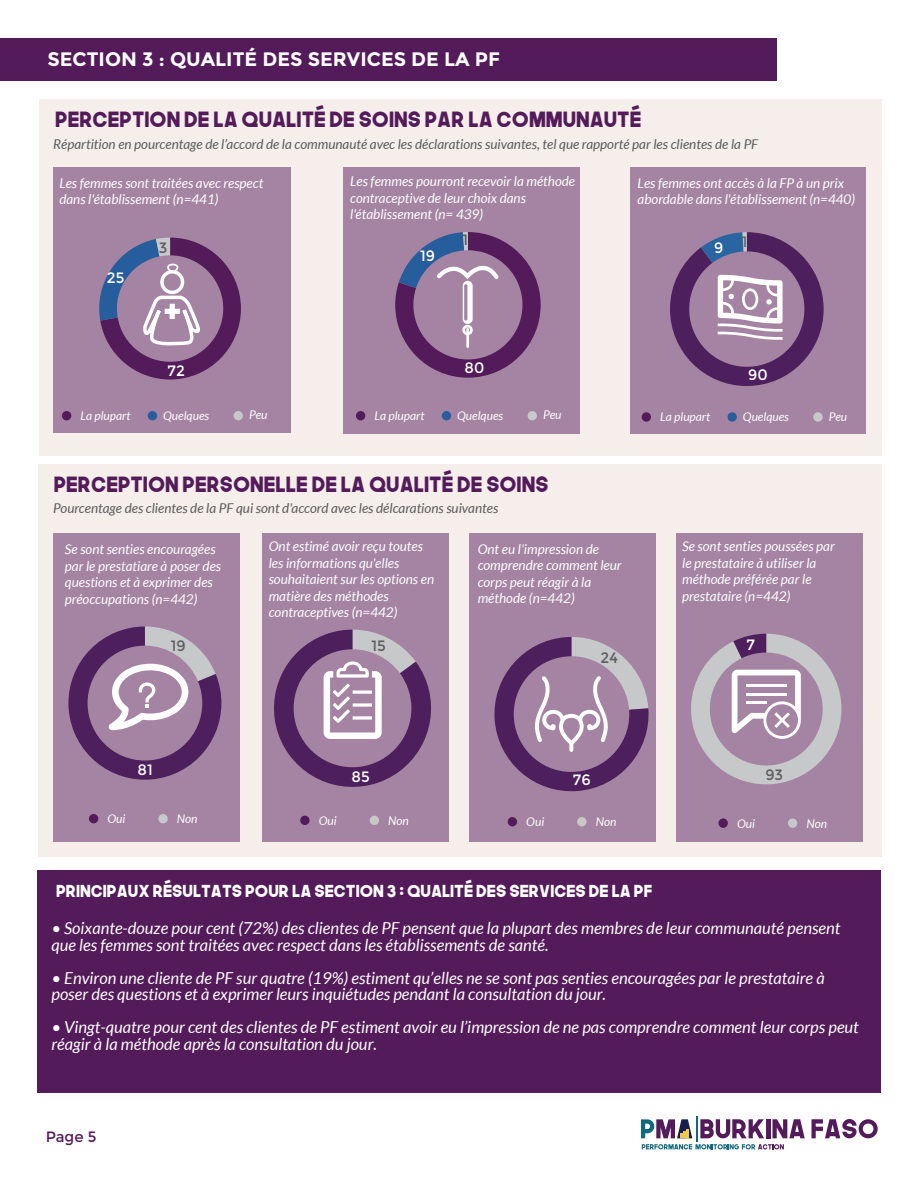
<style>
.page{position:relative;width:918px;height:1188px;background:#fff}
.page>*{position:absolute;margin:0;border:0;box-sizing:border-box;transform-origin:0 0}
.t1{font:21px "The Next Font";color:#541b5a}
.t2{font:700 19.5px "Montserrat";color:#fff}
.t3{font:italic 16.5px/16.5px "Lato";color:#fff}
.t4{font:16.5px "The Next Font";color:#fff}
.t5{font:15px "Montserrat";color:#fff}
.t6{font:15px "Montserrat";color:#5f5f60}
.t7{font:15px "Montserrat";color:#531b5a}
.t8{font:italic 13.5px/16.5px "Lato";color:#fff}
.t9{font:italic 13.5px "Lato";color:#59595b}
.t10{font:italic 12px "Lato";color:#fff}
</style>
<div class="page">
<div style="left:38px;top:464px;width:844px;height:392px;background:#f5eeea"></div>
<div style="left:39px;top:99px;width:842px;height:356px;background:#f5eeea"></div>
<div style="left:37px;top:870px;width:844px;height:223px;background:#541b5a"></div>
<div style="left:676px;top:533px;width:187px;height:308px;background:#a484a2"></div>
<div style="left:469px;top:533px;width:187px;height:308px;background:#a484a2"></div>
<div style="left:262px;top:533px;width:187px;height:308px;background:#a484a2"></div>
<div style="left:54px;top:533px;width:186px;height:308px;background:#a484a2"></div>
<div style="left:630px;top:168px;width:235px;height:266px;background:#a484a2"></div>
<div style="left:344px;top:168px;width:236px;height:266px;background:#a484a2"></div>
<div style="left:54px;top:168px;width:237px;height:265px;background:#a484a2"></div>
<div style="left:89px;top:814px;width:9px;height:9px;background:#541b5a;border-radius:50%"></div>
<div style="left:158px;top:814px;width:10px;height:9px;background:#c7c8ca;border-radius:50%"></div>
<div style="left:0;top:39px;width:776px;height:42px;background:#541b5a"></div>
<div style="left:300px;top:816px;width:10px;height:9px;background:#541b5a;border-radius:50%"></div>
<div style="left:370px;top:816px;width:9px;height:9px;background:#c7c8ca;border-radius:50%"></div>
<div style="left:508px;top:817px;width:9px;height:9px;background:#541b5a;border-radius:50%"></div>
<div style="left:577px;top:817px;width:10px;height:9px;background:#c7c8ca;border-radius:50%"></div>
<div style="left:718px;top:818px;width:10px;height:10px;background:#541b5a;border-radius:50%"></div>
<div style="left:788px;top:818px;width:9px;height:10px;background:#c7c8ca;border-radius:50%"></div>
<svg style="left:691px;top:634px;width:150px;height:150px"></svg>
<div style="left:62px;top:411px;width:9px;height:9px;background:#541b5a;border-radius:50%"></div>
<div style="left:148px;top:411px;width:9px;height:9px;background:#275d9d;border-radius:50%"></div>
<div style="left:234px;top:411px;width:9px;height:9px;background:#c7c8ca;border-radius:50%"></div>
<div style="left:356px;top:411px;width:9px;height:9px;background:#541b5a;border-radius:50%"></div>
<div style="left:442px;top:411px;width:9px;height:9px;background:#275d9d;border-radius:50%"></div>
<div style="left:528px;top:411px;width:9px;height:9px;background:#c7c8ca;border-radius:50%"></div>
<div style="left:642px;top:412px;width:9px;height:10px;background:#541b5a;border-radius:50%"></div>
<div style="left:727px;top:412px;width:10px;height:10px;background:#275d9d;border-radius:50%"></div>
<div style="left:813px;top:412px;width:10px;height:10px;background:#c7c8ca;border-radius:50%"></div>
<svg style="left:811px;top:1119px;width:67px;height:19px"></svg>
<svg style="left:641px;top:1117px;width:164px;height:32px"></svg>
<svg style="left:94px;top:167px;width:147px;height:213px"></svg>
<svg style="left:395px;top:232px;width:146px;height:146px"></svg>
<svg style="left:670px;top:232px;width:154px;height:154px"></svg>
<svg style="left:68px;top:627px;width:154px;height:153px"></svg>
<svg style="left:274px;top:630px;width:157px;height:157px"></svg>
<svg style="left:494px;top:637px;width:155px;height:155px"></svg>
<h2 class="t2" style="left:47px;top:47px;width:454px">SECTION 3 : QUALITÉ DES SERVICES DE LA PF</h2>
<h1 class="t1" style="left:55px;top:105px;width:588px">PERCEPTION DE LA QUALITÉ DE SOINS PAR LA COMMUNAUTÉ</h1>
<p class="t9" style="left:53px;top:136px;width:707px">Répartition en pourcentage de l’accord de la communauté avec les déclarations suivantes, tel que rapporté par les clientes de la PF</p>
<p class="t8" style="left:59px;top:175px;width:205px">Les femmes sont traitées avec respect dans l'établissement (n=441)</p>
<p class="t8" style="left:350px;top:173px;width:227px">Les femmes pourront recevoir la méthode contraceptive de leur choix dans l'établissement (n= 439)</p>
<p class="t8" style="left:638px;top:175px;width:219px">Les femmes ont accès à la FP à un prix abordable dans l'établissement (n=440)</p>
<p class="t5" style="left:107px;top:269px;width:19px">25</p>
<p class="t6" style="left:159px;top:239px;width:10px">3</p>
<p class="t5" style="left:420px;top:247px;width:16px">19</p>
<p class="t6" style="left:463px;top:231px;width:7px">1</p>
<p class="t5" style="left:168px;top:362px;width:19px">72</p>
<p class="t5" style="left:465px;top:359px;width:21px">80</p>
<p class="t5" style="left:714px;top:239px;width:35px">9 <sup>1</sup></p>
<p class="t5" style="left:748px;top:366px;width:21px">90</p>
<p class="t10" style="left:80px;top:409px;width:52px">La plupart</p>
<p class="t10" style="left:163px;top:409px;width:48px">Quelques</p>
<p class="t10" style="left:249px;top:408px;width:20px">Peu</p>
<p class="t10" style="left:375px;top:409px;width:52px">La plupart</p>
<p class="t10" style="left:457px;top:409px;width:48px">Quelques</p>
<p class="t10" style="left:543px;top:408px;width:20px">Peu</p>
<p class="t10" style="left:660px;top:410px;width:52px">La plupart</p>
<p class="t10" style="left:743px;top:410px;width:48px">Quelques</p>
<p class="t10" style="left:829px;top:410px;width:20px">Peu</p>
<h1 class="t1" style="left:54px;top:470px;width:496px">PERCEPTION PERSONELLE DE LA QUALITÉ DE SOINS</h1>
<p class="t9" style="left:53px;top:500px;width:447px">Pourcentage des clientes de la PF qui sont d'accord avec les délcarations suivantes</p>
<p class="t8" style="left:65px;top:542px;width:158px">Se sont senties encouragées par le prestatiare à poser des questions et à exprimer des préoccupations (n=442)</p>
<p class="t8" style="left:269px;top:538px;width:167px">Ont estimé avoir reçu toutes les informations qu'elles souhaitaient sur les options en matière des méthodes contraceptives (n=442)</p>
<p class="t8" style="left:478px;top:541px;width:146px">Ont eu l'impression de comprendre comment leur corps peut réagir à la méthode (n=442)</p>
<p class="t8" style="left:682px;top:538px;width:154px">Se sont senties poussées par le prestataire à utiliser la méthode préférée par le prestataire (n=442)</p>
<p class="t6" style="left:171px;top:637px;width:16px">19</p>
<p class="t6" style="left:371px;top:637px;width:16px">15</p>
<p class="t6" style="left:601px;top:649px;width:19px">24</p>
<p class="t5" style="left:746px;top:636px;width:10px">7</p>
<p class="t5" style="left:138px;top:761px;width:17px">81</p>
<p class="t5" style="left:352px;top:768px;width:20px">85</p>
<p class="t5" style="left:573px;top:771px;width:19px">76</p>
<p class="t6" style="left:765px;top:766px;width:19px">93</p>
<p class="t10" style="left:107px;top:812px;width:19px">Oui</p>
<p class="t10" style="left:177px;top:812px;width:22px">Non</p>
<p class="t10" style="left:319px;top:814px;width:19px">Oui</p>
<p class="t10" style="left:388px;top:814px;width:22px">Non</p>
<p class="t10" style="left:526px;top:815px;width:19px">Oui</p>
<p class="t10" style="left:596px;top:815px;width:22px">Non</p>
<p class="t10" style="left:737px;top:817px;width:19px">Oui</p>
<p class="t10" style="left:806px;top:817px;width:22px">Non</p>
<p class="t4" style="left:56px;top:879px;width:598px">PRINCIPAUX RÉSULTATS POUR LA SECTION 3 : QUALITÉ DES SERVICES DE LA PF</p>
<p class="t3" style="left:51px;top:920px;width:791px">• Soixante-douze pour cent (72%) des clientes de PF pensent que la plupart des membres de leur communauté pensent que les femmes sont traitées avec respect dans les établissements de santé.</p>
<p class="t3" style="left:51px;top:970px;width:775px">• Environ une cliente de PF sur quatre (19%) estiment qu’elles ne se sont pas senties encouragées par le prestataire à poser des questions et à exprimer leurs inquiétudes pendant la consultation du jour.</p>
<p class="t3" style="left:51px;top:1019px;width:809px">• Vingt-quatre pour cent des clientes de PF estiment avoir eu l’impression de ne pas comprendre comment leur corps peut réagir à la méthode après la consultation du jour.</p>
<p class="t7" style="left:46px;top:1128px;width:52px">Page 5</p>
</div>
